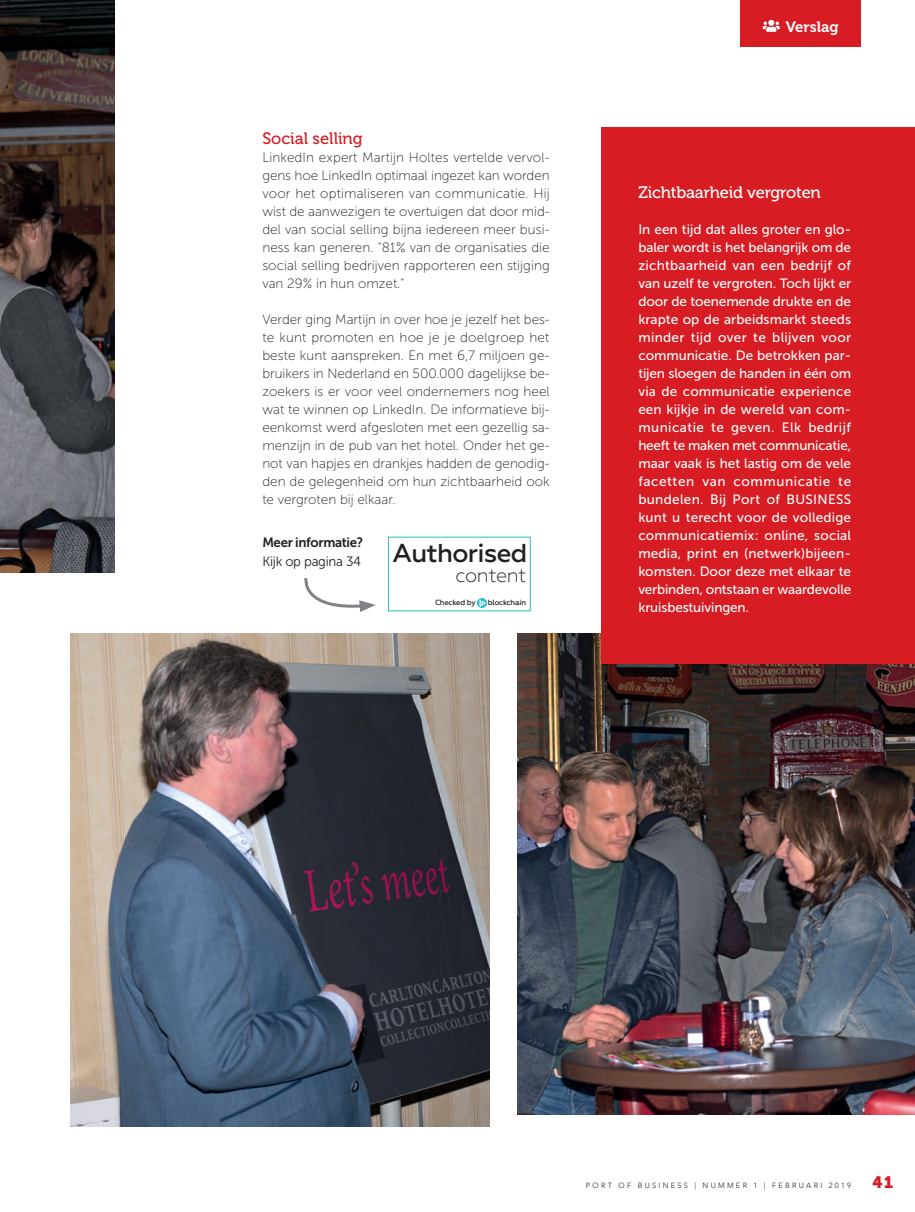
<style>
.page{position:relative;width:915px;height:1212px;background:#fff}
.page>*{position:absolute;margin:0;border:0;box-sizing:border-box;transform-origin:0 0}
.t1{font:500 25.8px "Geometria";letter-spacing:-.025em;color:#231f20}
.t2{font:300 19.8px "Geometria";letter-spacing:-.025em;color:#231f20}
.intro-2_0{font:16.5px "Museo 500";letter-spacing:-.01em;color:#fff}
.intro-2_0-2{font:16.5px "Museo 500";color:#d81c23}
.t3{font:16.5px "Museo 900";color:#d81c23}
.heading-redactie-2_0{font:15px "Museo 700";color:#fff}
.intro-2_0-3{font:13.5px/18px "Museo Sans 100";color:#231f20;text-align:justify}
.intro-2_0-4{font:13.5px/18px "Museo Sans 500";letter-spacing:-.015em;color:#fff;text-align:justify}
.intro-2_0-5{font:13.5px "Museo Sans 700";letter-spacing:-.025em;color:#231f20}
.intro-2_0-6{font:13.5px "Museo Sans 300";letter-spacing:-.02em;color:#231f20}
.t4{font:300 7.5px "Avenir LT Std";letter-spacing:.3em;color:#231f20}
.t5{font:500 7.5px "Geometria";letter-spacing:-.025em;color:#231f20}
</style>
<div class="page">
<img style="left:0;top:0;width:115px;height:572px">
<img style="left:517px;top:633px;width:397px;height:482px">
<img style="left:70px;top:633px;width:419px;height:493px">
<div style="left:601px;top:127px;width:313px;height:536px;background:#d81c23"></div>
<div style="left:740px;top:0;width:120px;height:47px;background:#d81c23"></div>
<svg style="left:762px;top:20px;width:17px;height:12px"></svg>
<svg style="left:478px;top:599px;width:8px;height:8px"></svg>
<svg style="left:304px;top:578px;width:71px;height:34px"></svg>
<p class="intro-2_0-2" style="left:262px;top:129px;width:102px">Social selling</p>
<p class="intro-2_0-3" style="left:262px;top:149px;width:289px">LinkedIn expert Martijn Holtes vertelde vervol&shy;gens hoe LinkedIn optimaal ingezet kan worden voor het optimaliseren van communicatie. Hij wist de aanwezigen te overtuigen dat door mid&shy;del van social selling bijna iedereen meer busi&shy;ness kan generen. "81% van de organisaties die social selling bedrijven rapporteren een stijging van 29% in hun omzet."</p>
<p class="intro-2_0-3" style="left:262px;top:310px;width:289px">Verder ging Martijn in over hoe je jezelf het bes&shy;te kunt promoten en hoe je je doelgroep het beste kunt aanspreken. En met 6,7 miljoen ge&shy;bruikers in Nederland en 500.000 dagelijkse be&shy;zoekers is er voor veel ondernemers nog heel wat te winnen op LinkedIn. De informatieve bij&shy;eenkomst werd afgesloten met een gezellig sa&shy;menzijn in de pub van het hotel. Onder het ge&shy;not van hapjes en drankjes hadden de genodig&shy;den de gelegenheid om hun zichtbaarheid ook te vergroten bij elkaar.</p>
<p class="intro-2_0-5" style="left:262px;top:535px;width:102px">Meer informatie?</p>
<p class="intro-2_0-6" style="left:262px;top:554px;width:100px">Kijk op pagina 34</p>
<p class="t1" style="left:392px;top:538px;width:136px">Authorised</p>
<p class="t2" style="left:455px;top:564px;width:72px">content</p>
<p class="t5" style="left:435px;top:598px;width:42px">Checked by</p>
<p class="t5" style="left:488px;top:598px;width:40px">blockchain</p>
<p class="heading-redactie-2_0" style="left:785px;top:18px;width:54px">Verslag</p>
<p class="intro-2_0" style="left:638px;top:183px;width:184px">Zichtbaarheid vergroten</p>
<p class="intro-2_0-4" style="left:638px;top:220px;width:214px">In een tijd dat alles groter en glo&shy;baler wordt is het belangrijk om de zichtbaarheid van een bedrijf of van uzelf te vergroten. Toch lijkt er door de toenemende drukte en de krapte op de arbeidsmarkt steeds minder tijd over te blijven voor communicatie. De betrokken par&shy;tijen sloegen de handen in één om via de communicatie experience een kijkje in de wereld van com&shy;municatie te geven. Elk bedrijf heeft te maken met communicatie, maar vaak is het lastig om de vele facetten van communicatie te bundelen. Bij Port of BUSINESS kunt u terecht voor de volledige communicatiemix: online, social media, print en (netwerk)bijeen&shy;komsten. Door deze met elkaar te verbinden, ontstaan er waardevolle kruisbestuivingen.</p>
<p class="t4" style="left:585px;top:1181px;width:266px">PORT OF BUSINESS | NUMMER 1 | FEBRUARI 2019</p>
<p class="t3" style="left:872px;top:1173px;width:22px">41</p>
</div>
